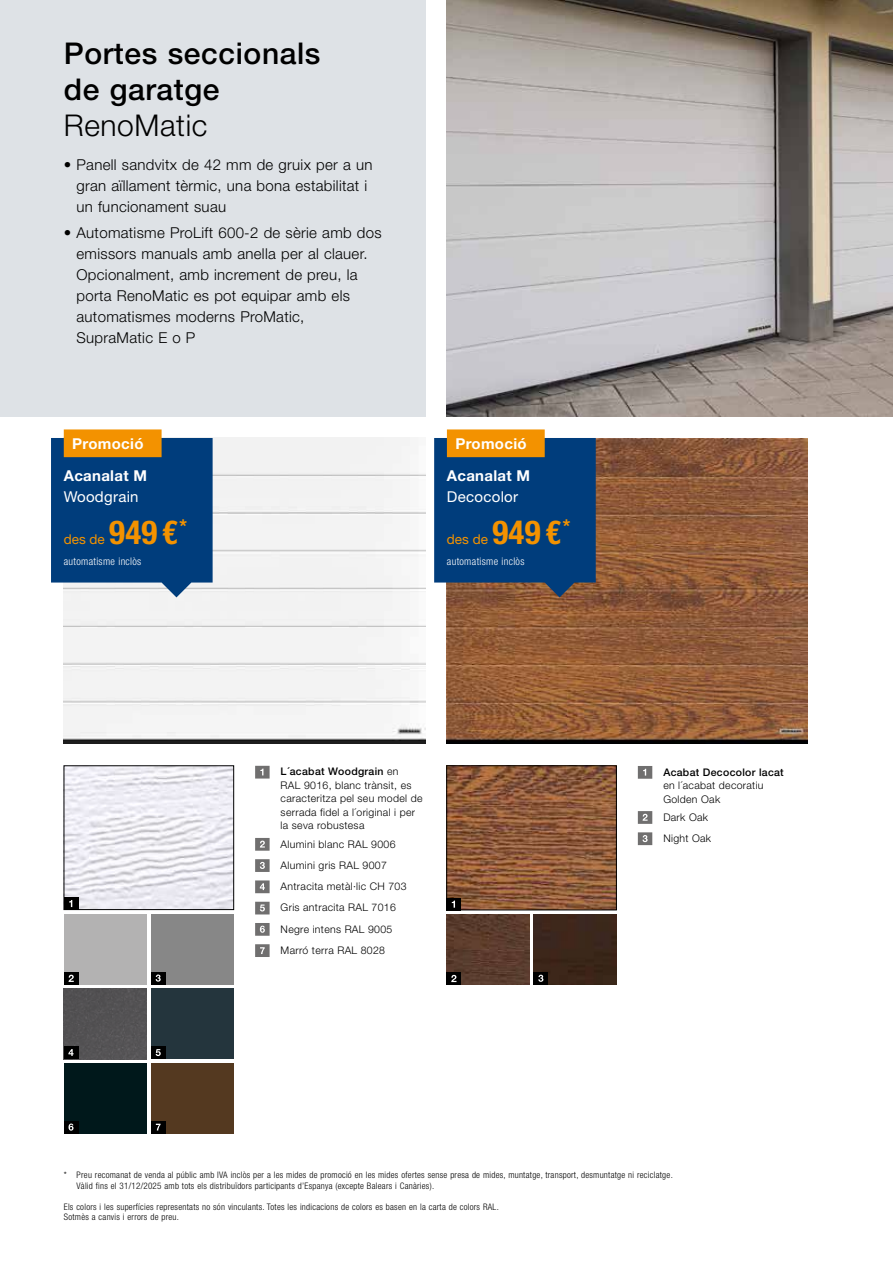
<style>
.page{position:relative;width:893px;height:1263px;background:#fff}
.page>*{position:absolute;margin:0;border:0;box-sizing:border-box;transform-origin:0 0}
.t1{font:700 condensed 33px "Hoermann Helvetica Neue";letter-spacing:.01em;color:#f39200}
.t2{font:500 30px/36px "Hoermann Helvetica Neue";letter-spacing:.02em;color:#000}
.t3{font:300 30px "Hoermann Helvetica Neue";letter-spacing:.02em;color:#000}
.t4{font:300 15px/21px "Hoermann Helvetica Neue";letter-spacing:.02em;color:#000}
.t5{font:700 15px "Hoermann Helvetica Neue";letter-spacing:.02em;color:#fff}
.t6{font:15px "Hoermann Helvetica Neue Rm";letter-spacing:.02em;color:#fff}
.t7{font:13.5px "Hoermann Helvetica Neue Rm";color:#f39200}
.t8{font:300 10.5px/21.3px "Hoermann Helvetica Neue";letter-spacing:.03em;color:#000}
.t9{font:300 condensed 10.5px "Hoermann Helvetica Neue";letter-spacing:.03em;color:#fff}
.t10{font:500 10.5px "Hoermann Helvetica Neue";letter-spacing:.03em;color:#000}
.t11{font:300 condensed 9px/10.5px "Hoermann Helvetica Neue";letter-spacing:.03em;color:#000}
.s1{font-weight:500}
</style>
<div class="page">
<div style="left:0;top:0;width:425px;height:417px;background:#dee2e6"></div>
<img style="left:446px;top:0;width:447px;height:417px">
<div style="left:64px;top:914px;width:83px;height:71px;background:#b3b2b2"></div>
<img style="left:64px;top:438px;width:361px;height:305px">
<div style="left:64px;top:989px;width:83px;height:70px;background:#535254"></div>
<div style="left:151px;top:914px;width:83px;height:71px;background:#878787"></div>
<div style="left:151px;top:989px;width:83px;height:70px;background:#24353d"></div>
<div style="left:151px;top:1063px;width:83px;height:70px;background:#543920"></div>
<img style="left:66px;top:767px;width:166px;height:141px">
<div style="left:64px;top:765px;width:170px;height:145px;border:1px solid #000"></div>
<div style="left:64px;top:1063px;width:83px;height:70px;background:#00181b"></div>
<div style="left:64px;top:897px;width:14px;height:13px;background:#000"></div>
<svg style="left:69px;top:900px;width:3px;height:7px"></svg>
<div style="left:64px;top:972px;width:14px;height:13px;background:#000"></div>
<svg style="left:69px;top:975px;width:5px;height:7px"></svg>
<div style="left:151px;top:972px;width:14px;height:13px;background:#000"></div>
<svg style="left:156px;top:974px;width:5px;height:8px"></svg>
<div style="left:64px;top:1046px;width:14px;height:13px;background:#000"></div>
<svg style="left:68px;top:1049px;width:6px;height:7px"></svg>
<div style="left:151px;top:1046px;width:14px;height:13px;background:#000"></div>
<svg style="left:156px;top:1049px;width:5px;height:7px"></svg>
<div style="left:64px;top:1121px;width:14px;height:12px;background:#000"></div>
<svg style="left:69px;top:1123px;width:5px;height:8px"></svg>
<div style="left:151px;top:1121px;width:14px;height:12px;background:#000"></div>
<svg style="left:156px;top:1124px;width:5px;height:6px"></svg>
<img style="left:446px;top:438px;width:362px;height:305px">
<img style="left:448px;top:767px;width:167px;height:141px">
<div style="left:446px;top:765px;width:171px;height:145px;border:1px solid #000"></div>
<img style="left:446px;top:915px;width:83px;height:70px">
<div style="left:534px;top:915px;width:83px;height:70px;background:#3b271a"></div>
<div style="left:446px;top:898px;width:15px;height:12px;background:#000"></div>
<svg style="left:452px;top:900px;width:3px;height:8px"></svg>
<div style="left:446px;top:972px;width:15px;height:13px;background:#000"></div>
<svg style="left:451px;top:975px;width:5px;height:7px"></svg>
<div style="left:534px;top:972px;width:14px;height:13px;background:#000"></div>
<svg style="left:538px;top:975px;width:5px;height:7px"></svg>
<svg style="left:434px;top:429px;width:162px;height:168px;background:#2a4e6f"></svg>
<svg style="left:638px;top:766px;width:14px;height:13px"></svg>
<svg style="left:638px;top:811px;width:14px;height:13px"></svg>
<svg style="left:638px;top:832px;width:14px;height:13px"></svg>
<svg style="left:255px;top:766px;width:15px;height:12px"></svg>
<svg style="left:255px;top:838px;width:15px;height:13px"></svg>
<svg style="left:255px;top:859px;width:15px;height:13px"></svg>
<svg style="left:255px;top:880px;width:15px;height:13px"></svg>
<svg style="left:255px;top:902px;width:15px;height:12px"></svg>
<svg style="left:255px;top:923px;width:15px;height:13px"></svg>
<svg style="left:255px;top:944px;width:15px;height:13px"></svg>
<svg style="left:51px;top:429px;width:162px;height:168px;background:#30577b"></svg>
<h2 class="t2" style="left:64px;top:33px;width:258px">Portes seccionals de garatge</h2>
<h2 class="t3" style="left:64px;top:104px;width:145px">RenoMatic</h2>
<h3 class="t4" style="left:77px;top:154px;width:297px;text-indent:-13px">• Panell sandvitx de 42 mm de gruix per a un gran aïllament tèrmic, una bona estabilitat i un funcionament suau</h3>
<h3 class="t4" style="left:77px;top:221px;width:307px;text-indent:-13px">• Automatisme ProLift 600-2 de sèrie amb dos emissors manuals amb anella per al clauer.<br>Opcionalment, amb increment de preu, la porta RenoMatic es pot equipar amb els automatismes moderns ProMatic, SupraMatic E o P</h3>
<h3 class="t5" style="left:72px;top:433px;width:73px">Promoció</h3>
<h3 class="t5" style="left:64px;top:465px;width:85px">Acanalat M</h3>
<h3 class="t6" style="left:64px;top:486px;width:76px">Woodgrain</h3>
<h3 class="t7" style="left:64px;top:529px;width:43px">des de</h3>
<h1 class="t1" style="left:109px;top:509px;width:79px">949€<sup>*</sup></h1>
<p class="t9" style="left:64px;top:554px;width:79px">automatisme inclòs</p>
<h3 class="t5" style="left:455px;top:433px;width:73px">Promoció</h3>
<h3 class="t5" style="left:447px;top:465px;width:85px">Acanalat M</h3>
<h3 class="t6" style="left:447px;top:486px;width:73px">Decocolor</h3>
<h3 class="t7" style="left:447px;top:529px;width:43px">des de</h3>
<h1 class="t1" style="left:492px;top:509px;width:79px">949€<sup>*</sup></h1>
<p class="t9" style="left:447px;top:554px;width:79px">automatisme inclòs</p>
<p class="t8" style="left:281px;top:764px;width:143px;line-height:13.5px"><span class="s1">L´acabat Woodgrain</span> en<br>RAL 9016, blanc trànsit, es caracteritza pel seu model de serrada fidel a l´original i per la seva robustesa</p>
<p class="t8" style="left:281px;top:832px;width:127px">Alumini blanc RAL 9006<br>Alumini gris RAL 9007<br>Antracita metàl·lic CH 703<br>Gris antracita RAL 7016<br>Negre intens RAL 9005<br>Marró terra RAL 8028</p>
<p class="t10" style="left:663px;top:764px;width:122px">Acabat Decocolor lacat</p>
<p class="t8" style="left:663px;top:778px;width:102px;line-height:13.5px">en l´acabat decoratiu<br>Golden Oak</p>
<p class="t8" style="left:663px;top:806px;width:49px">Dark Oak<br>Night Oak</p>
<p class="t11" style="left:77px;top:1169px;width:598px;text-indent:-13px">* Preu recomanat de venda al públic amb IVA inclòs per a les mides de promoció en les mides ofertes sense presa de mides, muntatge, transport, desmuntatge ni reciclatge.<br>Vàlid fins el 31/12/2025 amb tots els distribuïdors participants d’Espanya (excepte Balears i Canàries).</p>
<p class="t11" style="left:64px;top:1201px;width:437px">Els colors i les superfícies representats no són vinculants. Totes les indicacions de colors es basen en la carta de colors RAL.<br>Sotmès a canvis i errors de preu.</p>
</div>
